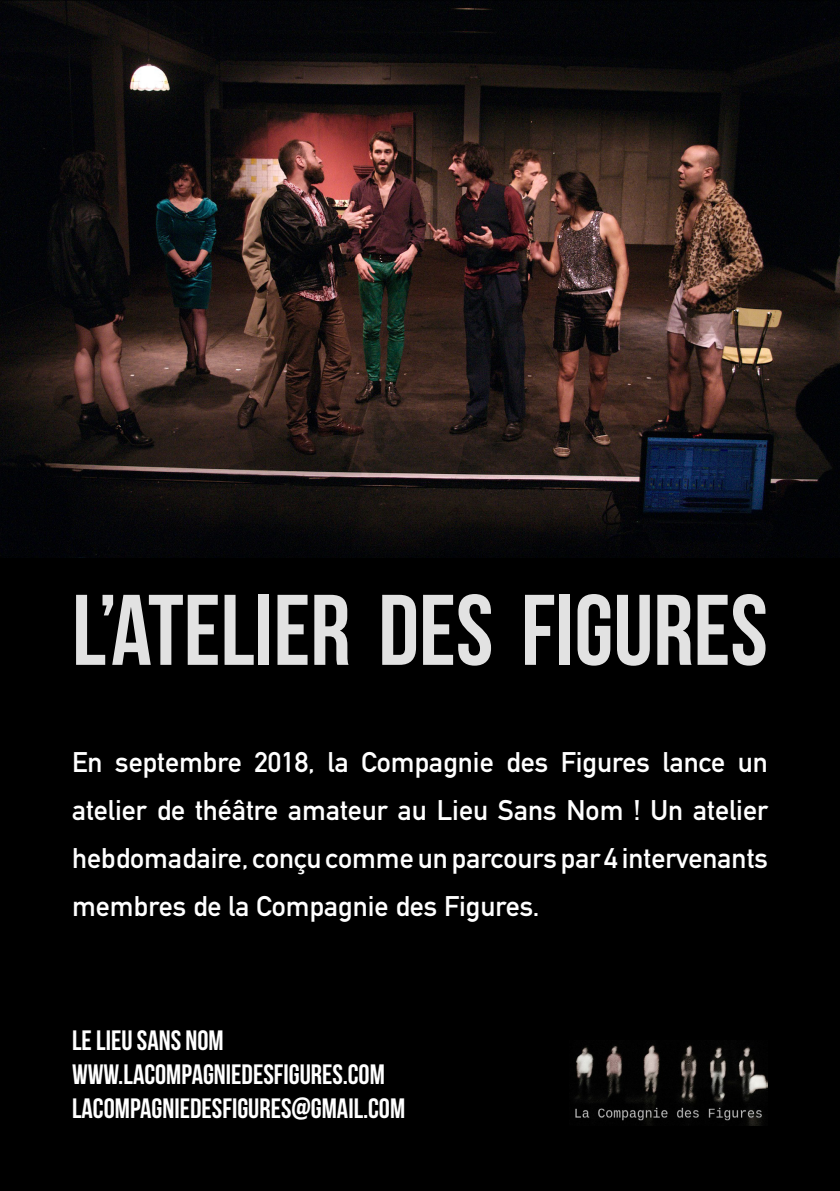
<style>
.page{position:relative;width:840px;height:1191px;background:#fff}
.page>*{position:absolute;margin:0;border:0;box-sizing:border-box;transform-origin:0 0}
.t1{font:100px "Bebas Neue";color:#fff}
.t2{font:700 28px/48px "DIN Alternate";color:#fff;text-align:justify}
.t3{font:28px "Bebas Neue";color:#fff}
.s1{font-family:"Bebas Neue";font-weight:400}
</style>
<div class="page">
<div style="left:0;top:0;width:839px;height:1191px;background:#000"></div>
<img style="left:0;top:0;width:839px;height:558px">
<img style="left:575px;top:1045px;width:192px;height:80px">
<h1 class="t1" style="left:72px;top:575px;width:696px">L’ATELIER DES FIGURES</h1>
<p class="t2" style="left:72px;top:736px;width:697px">En septembre 2018, la Compagnie des Figures lance un atelier de théâtre amateur au Lieu Sans Nom ! Un atelier hebdomadaire, conçu comme un parcours par 4 intervenants membres de la Compagnie des Figures<span class="s1">.</span></p>
<p class="t3" style="left:72px;top:1025px;width:153px">LE LIEU SANS NOM</p>
<p class="t3" style="left:72px;top:1058px;width:314px">WWW.LACOMPAGNIEDESFIGURES.COM</p>
<p class="t3" style="left:72px;top:1092px;width:334px">LACOMPAGNIEDESFIGURES@GMAIL.COM</p>
</div>
